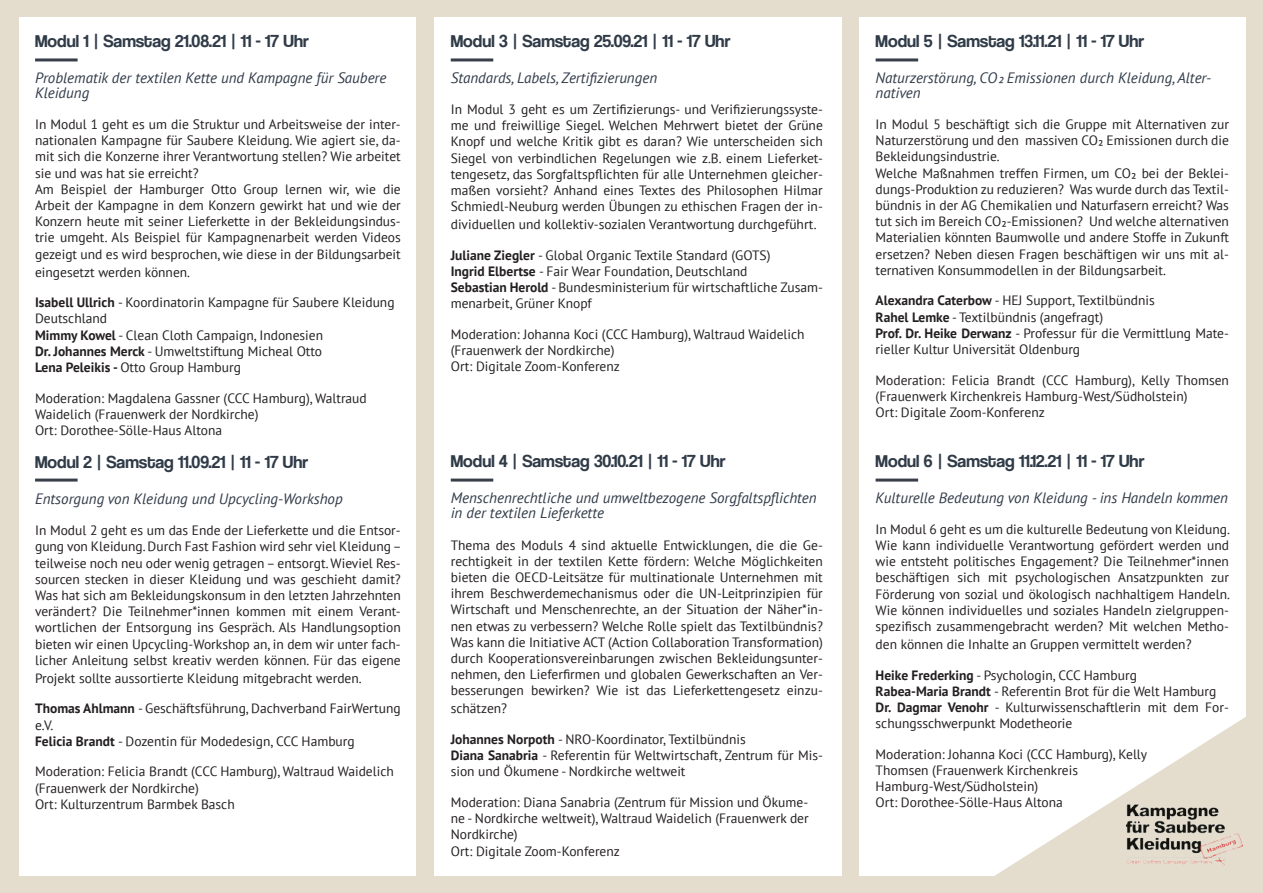
<style>
.page{position:relative;width:1263px;height:893px;background:#e4ddcd}
.page>*{position:absolute;margin:0;border:0;box-sizing:border-box;transform-origin:0 0}
.t1{font:18px "Coolvetica Rg";color:#303b48}
.t2{font:italic 15px/15px "PT Sans";color:#303b48}
.t3{font:13.5px/16.2px "PT Sans";color:#231f20}
.s1{font-weight:700}
</style>
<div class="page">
<div style="left:20px;top:17px;width:396px;height:859px;background:#fff"></div>
<div style="left:434px;top:17px;width:407px;height:859px;background:#fff"></div>
<div style="left:859px;top:17px;width:387px;height:859px;background:#fff"></div>
<hr style="left:35px;top:58px;width:43px;height:3px;background:#383e4a">
<hr style="left:35px;top:479px;width:43px;height:3px;background:#383e4a">
<hr style="left:451px;top:479px;width:42px;height:3px;background:#383e4a">
<hr style="left:451px;top:58px;width:42px;height:3px;background:#383e4a">
<hr style="left:876px;top:479px;width:42px;height:3px;background:#383e4a">
<hr style="left:876px;top:58px;width:42px;height:3px;background:#383e4a">
<svg style="left:950px;top:696px;width:313px;height:197px"></svg>
<img style="left:1120px;top:803px;width:124px;height:66px">
<h1 class="t1" style="left:35px;top:34px;width:275px">Modul 1 | Samstag 21.08.21 | 11 - 17 Uhr</h1>
<p class="t2" style="left:35px;top:72px;width:353px">Problematik der textilen Kette und Kampagne für Saubere<br>Kleidung</p>
<p class="t3" style="left:35px;top:116px;width:367px">In Modul 1 geht es um die Struktur und Arbeitsweise der inter&shy;nationalen Kampagne für Saubere Kleidung. Wie agiert sie, da&shy;mit sich die Konzerne ihrer Verantwortung stellen? Wie arbeitet sie und was hat sie erreicht?<br>Am Beispiel der Hamburger Otto Group lernen wir, wie die Arbeit der Kampagne in dem Konzern gewirkt hat und wie der Konzern heute mit seiner Lieferkette in der Bekleidungsindus&shy;trie umgeht. Als Beispiel für Kampagnenarbeit werden Videos gezeigt und es wird besprochen, wie diese in der Bildungsarbeit</p>
<p class="t3" style="left:35px;top:263px;width:157px">eingesetzt werden können.</p>
<p class="t3" style="left:35px;top:294px;width:361px"><span class="s1">Isabell Ullrich</span> - Koordinatorin Kampagne für Saubere Kleidung Deutschland<br><span class="s1">Mimmy Kowel</span> - Clean Cloth Campaign, Indonesien<br><span class="s1">Dr. Johannes Merck</span> - Umweltstiftung Micheal Otto<br><span class="s1">Lena Peleikis -</span> Otto Group Hamburg</p>
<p class="t3" style="left:35px;top:389px;width:333px">Moderation: Magdalena Gassner (CCC Hamburg), Waltraud<br>Waidelich (Frauenwerk der Nordkirche)<br>Ort: Dorothee-Sölle-Haus Altona</p>
<h1 class="t1" style="left:35px;top:455px;width:275px">Modul 2 | Samstag 11.09.21 | 11 - 17 Uhr</h1>
<p class="t2" style="left:35px;top:493px;width:309px">Entsorgung von Kleidung und Upcycling-Workshop</p>
<p class="t3" style="left:35px;top:522px;width:368px;text-align:justify">In Modul 2 geht es um das Ende der Lieferkette und die Entsor&shy;gung von Kleidung. Durch Fast Fashion wird sehr viel Kleidung – teilweise noch neu oder wenig getragen – entsorgt. Wieviel Res&shy;sourcen stecken in dieser Kleidung und was geschieht damit?<br>Was hat sich am Bekleidungskonsum in den letzten Jahrzehnten verändert? Die Teilnehmer*innen kommen mit einem Verant&shy;wortlichen der Entsorgung ins Gespräch. Als Handlungsoption bieten wir einen Upcycling-Workshop an, in dem wir unter fach&shy;licher Anleitung selbst kreativ werden können. Für das eigene</p>
<p class="t3" style="left:35px;top:670px;width:328px">Projekt sollte aussortierte Kleidung mitgebracht werden.</p>
<p class="t3" style="left:35px;top:700px;width:367px"><span class="s1">Thomas Ahlmann</span> - Geschäftsführung, Dachverband FairWertung e.V.<br><span class="s1">Felicia Brandt</span> - Dozentin für Modedesign, CCC Hamburg</p>
<p class="t3" style="left:35px;top:763px;width:360px">Moderation: Felicia Brandt (CCC Hamburg), Waltraud Waidelich (Frauenwerk der Nordkirche)<br>Ort: Kulturzentrum Barmbek Basch</p>
<h1 class="t1" style="left:451px;top:34px;width:281px">Modul 3 | Samstag 25.09.21 | 11 - 17 Uhr</h1>
<p class="t2" style="left:451px;top:70px;width:208px">Standards, Labels, Zertifizierungen</p>
<p class="t3" style="left:451px;top:101px;width:374px;text-align:justify">In Modul 3 geht es um Zertifizierungs- und Verifizierungssyste&shy;me und freiwillige Siegel. Welchen Mehrwert bietet der Grüne Knopf und welche Kritik gibt es daran? Wie unterscheiden sich Siegel von verbindlichen Regelungen wie z.B. einem Lieferket&shy;tengesetz, das Sorgfaltspflichten für alle Unternehmen gleicher&shy;maßen vorsieht? Anhand eines Textes des Philosophen Hilmar Schmiedl-Neuburg werden Übungen zu ethischen Fragen der in-</p>
<p class="t3" style="left:451px;top:216px;width:367px">dividuellen und kollektiv-sozialen Verantwortung durchgeführt.</p>
<p class="t3" style="left:451px;top:247px;width:374px"><span class="s1">Juliane Ziegler</span> - Global Organic Textile Standard (GOTS)<br><span class="s1">Ingrid Elbertse</span> - Fair Wear Foundation, Deutschland<br><span class="s1">Sebastian Herold</span> - Bundesministerium für wirtschaftliche Zusam&shy;menarbeit, Grüner Knopf</p>
<p class="t3" style="left:451px;top:326px;width:355px">Moderation: Johanna Koci (CCC Hamburg), Waltraud Waidelich (Frauenwerk der Nordkirche)<br>Ort: Digitale Zoom-Konferenz</p>
<h1 class="t1" style="left:451px;top:454px;width:276px">Modul 4 | Samstag 30.10.21 | 11 - 17 Uhr</h1>
<p class="t2" style="left:451px;top:490px;width:367px">Menschenrechtliche und umweltbezogene Sorgfaltspflichten in der textilen Lieferkette</p>
<p class="t3" style="left:451px;top:536px;width:374px;text-align:justify">Thema des Moduls 4 sind aktuelle Entwicklungen, die die Ge&shy;rechtigkeit in der textilen Kette fördern: Welche Möglichkeiten bieten die OECD-Leitsätze für multinationale Unternehmen mit ihrem Beschwerdemechanismus oder die UN-Leitprinzipien für Wirtschaft und Menschenrechte, an der Situation der Näher*in&shy;nen etwas zu verbessern? Welche Rolle spielt das Textilbündnis?<br>Was kann die Initiative ACT (Action Collaboration Transformation) durch Kooperationsvereinbarungen zwischen Bekleidungsunter&shy;nehmen, den Lieferfirmen und globalen Gewerkschaften an Ver&shy;besserungen bewirken? Wie ist das Lieferkettengesetz einzu-</p>
<p class="t3" style="left:451px;top:700px;width:58px">schätzen?</p>
<p class="t3" style="left:451px;top:731px;width:374px"><span class="s1">Johannes Norpoth</span> - NRO-Koordinator, Textilbündnis<br><span class="s1">Diana Sanabria</span> - Referentin für Weltwirtschaft, Zentrum für Mis&shy;sion und Ökumene - Nordkirche weltweit</p>
<p class="t3" style="left:451px;top:794px;width:359px">Moderation: Diana Sanabria (Zentrum für Mission und Ökume&shy;ne - Nordkirche weltweit), Waltraud Waidelich (Frauenwerk der Nordkirche)<br>Ort: Digitale Zoom-Konferenz</p>
<h1 class="t1" style="left:876px;top:34px;width:270px">Modul 5 | Samstag 13.11.21 | 11 - 17 Uhr</h1>
<p class="t2" style="left:876px;top:70px;width:337px">Naturzerstörung, CO² Emissionen durch Kleidung, Alter&shy;nativen</p>
<p class="t3" style="left:876px;top:116px;width:355px">In Modul 5 beschäftigt sich die Gruppe mit Alternativen zur Naturzerstörung und den massiven CO² Emissionen durch die Bekleidungsindustrie.<br>Welche Maßnahmen treffen Firmen, um CO² bei der Beklei&shy;dungs-Produktion zu reduzieren? Was wurde durch das Textil&shy;bündnis in der AG Chemikalien und Naturfasern erreicht? Was tut sich im Bereich CO²-Emissionen? Und welche alternativen Materialien könnten Baumwolle und andere Stoffe in Zukunft ersetzen? Neben diesen Fragen beschäftigen wir uns mit al&shy;ternativen Konsummodellen in der Bildungsarbeit.</p>
<p class="t3" style="left:876px;top:292px;width:355px"><span class="s1">Alexandra Caterbow</span> - HEJ Support, Textilbündnis<br><span class="s1">Rahel Lemke</span> - Textilbündnis (angefragt)<br><span class="s1">Prof. Dr. Heike Derwanz</span> - Professur für die Vermittlung Mate&shy;rieller Kultur Universität Oldenburg</p>
<p class="t3" style="left:876px;top:371px;width:355px">Moderation: Felicia Brandt (CCC Hamburg), Kelly Thomsen (Frauenwerk Kirchenkreis Hamburg-West/Südholstein)<br>Ort: Digitale Zoom-Konferenz</p>
<h1 class="t1" style="left:876px;top:453px;width:270px">Modul 6 | Samstag 11.12.21 | 11 - 17 Uhr</h1>
<p class="t2" style="left:876px;top:491px;width:354px">Kulturelle Bedeutung von Kleidung - ins Handeln kommen</p>
<p class="t3" style="left:876px;top:521px;width:356px;text-align:justify">In Modul 6 geht es um die kulturelle Bedeutung von Kleidung.<br>Wie kann individuelle Verantwortung gefördert werden und wie entsteht politisches Engagement? Die Teilnehmer*innen beschäftigen sich mit psychologischen Ansatzpunkten zur Förderung von sozial und ökologisch nachhaltigem Handeln.<br>Wie können individuelles und soziales Handeln zielgruppen&shy;spezifisch zusammengebracht werden? Mit welchen Metho-</p>
<p class="t3" style="left:876px;top:636px;width:317px">den können die Inhalte an Gruppen vermittelt werden?</p>
<p class="t3" style="left:876px;top:666px;width:355px"><span class="s1">Heike Frederking</span> - Psychologin, CCC Hamburg<br><span class="s1">Rabea-Maria Brandt</span> - Referentin Brot für die Welt Hamburg <span class="s1">Dr. Dagmar Venohr</span> - Kulturwissenschaftlerin mit dem For&shy;schungsschwerpunkt Modetheorie</p>
<p class="t3" style="left:876px;top:746px;width:273px">Moderation: Johanna Koci (CCC Hamburg), Kelly Thomsen (Frauenwerk Kirchenkreis Hamburg-West/Südholstein)<br>Ort: Dorothee-Sölle-Haus Altona</p>
</div>
